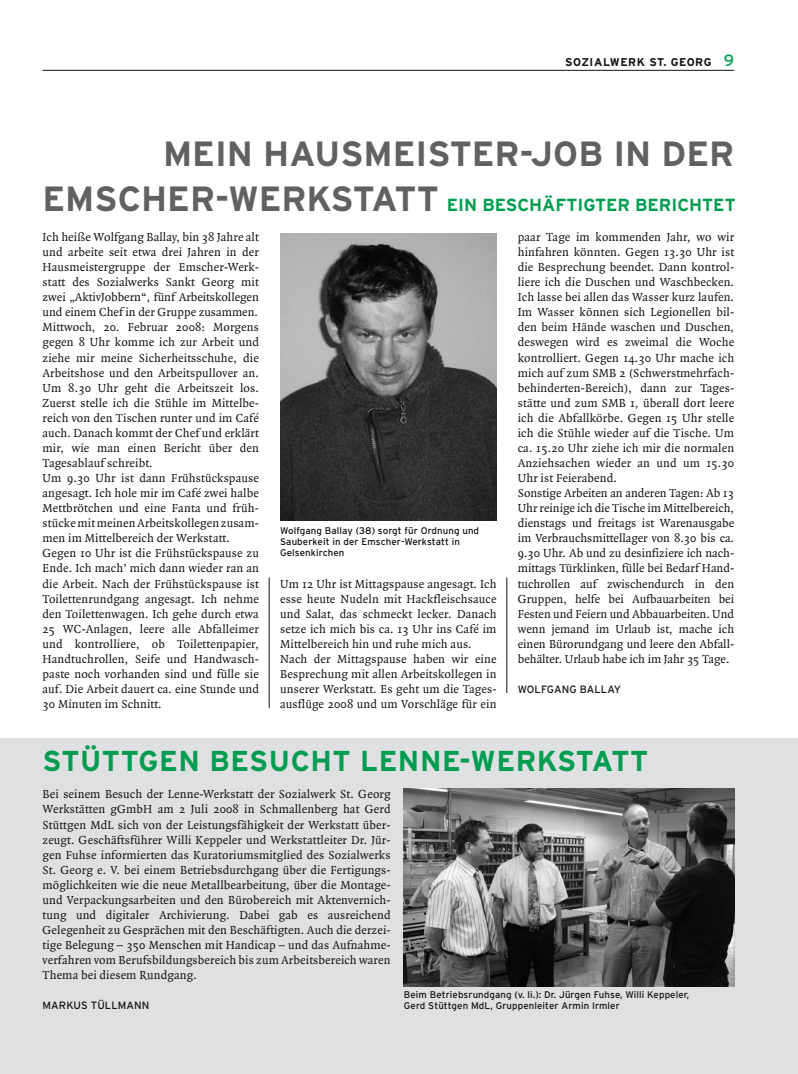
<style>
.page{position:relative;width:798px;height:1074px;background:#fff}
.page>*{position:absolute;margin:0;border:0;box-sizing:border-box;transform-origin:0 0}
.t1{font:700 35px "Interstate";color:#606162}
.t2{font:700 28.75px "Interstate";letter-spacing:.02em;color:#009d50}
.t3{font:700 17.5px "Interstate";color:#009d50}
.t4{font:12.5px/15px "Quadraat";letter-spacing:.01em;color:#141314}
.t5{font:700 11.25px "Interstate";letter-spacing:.05em;color:#141314}
.t6{font:10.62px "Interstate";letter-spacing:.01em;color:#141314}
.t7{font:9.75px/11.2px "Interstate";letter-spacing:.01em;color:#141314}
.s1{font-weight:400;font-size:16.25px;color:#009d50}
.s2{font-size:35px;color:#606162}
</style>
<div class="page">
<hr style="left:43px;top:70px;width:690px;height:1px;background:#141314">
<div style="left:0;top:738px;width:797px;height:336px;background:#dfe0e1"></div>
<img style="left:280px;top:234px;width:216px;height:286px">
<hr style="left:269px;top:577px;width:1px;height:131px;background:#141314">
<hr style="left:506px;top:577px;width:1px;height:116px;background:#141314">
<img style="left:404px;top:788px;width:329px;height:198px">
<p class="t5" style="left:565px;top:58px;width:170px">SOZIALWERK ST. GEORG <span class="s1">9</span></p>
<h1 class="t1" style="left:163px;top:141px;width:572px">MEIN HAUSMEISTER-JOB IN DER</h1>
<h3 class="t3" style="left:43px;top:198px;width:694px"><span class="s2">EMSCHER-WERKSTATT</span> EIN BESCHÄFTIGTER BERICHTET</h3>
<p class="t4" style="left:43px;top:230px;width:218px">Ich heiße Wolfgang Ballay, bin 38 Jahre alt und arbeite seit etwa drei Jahren in der Hausmeistergruppe der Emscher-Werk&shy;statt des Sozialwerks Sankt Georg mit zwei „AktivJobbern“, fünf Arbeitskollegen und einem Chef in der Gruppe zusammen.<br>Mittwoch, 20. Februar 2008: Morgens gegen 8 Uhr komme ich zur Arbeit und ziehe mir meine Sicherheitsschuhe, die Arbeitshose und den Arbeitspullover an.<br>Um 8.30 Uhr geht die Arbeitszeit los.<br>Zuerst stelle ich die Stühle im Mittelbe&shy;reich von den Tischen runter und im Café auch. Danach kommt der Chef und erklärt mir, wie man einen Bericht über den Tagesablauf schreibt.<br>Um 9.30 Uhr ist dann Frühstückspause angesagt. Ich hole mir im Café zwei halbe Mettbrötchen und eine Fanta und früh&shy;stücke mit meinen Arbeitskollegen zusam&shy;men im Mittelbereich der Werkstatt.<br>Gegen 10 Uhr ist die Frühstückspause zu Ende. Ich mach’ mich dann wieder ran an die Arbeit. Nach der Frühstückspause ist Toilettenrundgang angesagt. Ich nehme den Toilettenwagen. Ich gehe durch etwa 25 WC-Anlagen, leere alle Abfalleimer und kontrolliere, ob Toilettenpapier, Handtuchrollen, Seife und Handwasch&shy;paste noch vorhanden sind und fülle sie auf. Die Arbeit dauert ca. eine Stunde und 30 Minuten im Schnitt.</p>
<p class="t4" style="left:517px;top:230px;width:218px">paar Tage im kommenden Jahr, wo wir hinfahren könnten. Gegen 13.30 Uhr ist die Besprechung beendet. Dann kontrol&shy;liere ich die Duschen und Waschbecken.<br>Ich lasse bei allen das Wasser kurz laufen.<br>Im Wasser können sich Legionellen bil&shy;den beim Hände waschen und Duschen, deswegen wird es zweimal die Woche kontrolliert. Gegen 14.30 Uhr mache ich mich auf zum SMB 2 (Schwerstmehrfach&shy;behinderten-Bereich), dann zur Tages&shy;stätte und zum SMB 1, überall dort leere ich die Abfallkörbe. Gegen 15 Uhr stelle ich die Stühle wieder auf die Tische. Um ca. 15.20 Uhr ziehe ich mir die normalen Anziehsachen wieder an und um 15.30<br>Uhr ist Feierabend.<br>Sonstige Arbeiten an anderen Tagen: Ab 13<br>Uhr reinige ich die Tische im Mittelbereich, dienstags und freitags ist Warenausgabe im Verbrauchsmittellager von 8.30 bis ca.<br>9.30 Uhr. Ab und zu desinfiziere ich nach&shy;mittags Türklinken, fülle bei Bedarf Hand&shy;tuchrollen auf zwischendurch in den Gruppen, helfe bei Aufbauarbeiten bei Festen und Feiern und Abbauarbeiten. Und wenn jemand im Urlaub ist, mache ich einen Bürorundgang und leere den Abfall&shy;behälter. Urlaub habe ich im Jahr 35 Tage.</p>
<p class="t6" style="left:517px;top:685px;width:105px">WOLFGANG BALLAY</p>
<p class="t7" style="left:280px;top:526px;width:200px">Wolfgang Ballay (38) sorgt für Ordnung und<br>Sauberkeit in der Emscher-Werkstatt in<br>Gelsenkirchen</p>
<p class="t4" style="left:280px;top:577px;width:218px">Um 12 Uhr ist Mittagspause angesagt. Ich esse heute Nudeln mit Hackfleischsauce und Salat, das schmeckt lecker. Danach setze ich mich bis ca. 13 Uhr ins Café im Mittelbereich hin und ruhe mich aus.<br>Nach der Mittagspause haben wir eine Besprechung mit allen Arbeitskollegen in unserer Werkstatt. Es geht um die Tages&shy;ausflüge 2008 und um Vorschläge für ein</p>
<h2 class="t2" style="left:43px;top:750px;width:607px">STÜTTGEN BESUCHT LENNE-WERKSTATT</h2>
<p class="t4" style="left:43px;top:788px;width:349px;text-align:justify">Bei seinem Besuch der Lenne-Werkstatt der Sozialwerk St. Georg Werkstätten gGmbH am 2 Juli 2008 in Schmallenberg hat Gerd Stüttgen MdL sich von der Leistungsfähigkeit der Werkstatt über&shy;zeugt. Geschäftsführer Willi Keppeler und Werkstattleiter Dr. Jür&shy;gen Fuhse informierten das Kuratoriumsmitglied des Sozialwerks St. Georg e. V. bei einem Betriebsdurchgang über die Fertigungs&shy;möglichkeiten wie die neue Metallbearbeitung, über die Montage&shy;und Verpackungsarbeiten und den Bürobereich mit Aktenvernich&shy;tung und digitaler Archivierung. Dabei gab es ausreichend Gelegenheit zu Gesprächen mit den Beschäftigten. Auch die derzei&shy;tige Belegung – 350 Menschen mit Handicap – und das Aufnahme&shy;verfahren vom Berufsbildungsbereich bis zum Arbeitsbereich waren Thema bei diesem Rundgang.</p>
<p class="t6" style="left:43px;top:1001px;width:108px">MARKUS TÜLLMANN</p>
<p class="t7" style="left:404px;top:989px;width:287px">Beim Betriebsrundgang (v. li.): Dr. Jürgen Fuhse, Willi Keppeler,<br>Gerd Stüttgen MdL, Gruppenleiter Armin Irmler</p>
</div>
